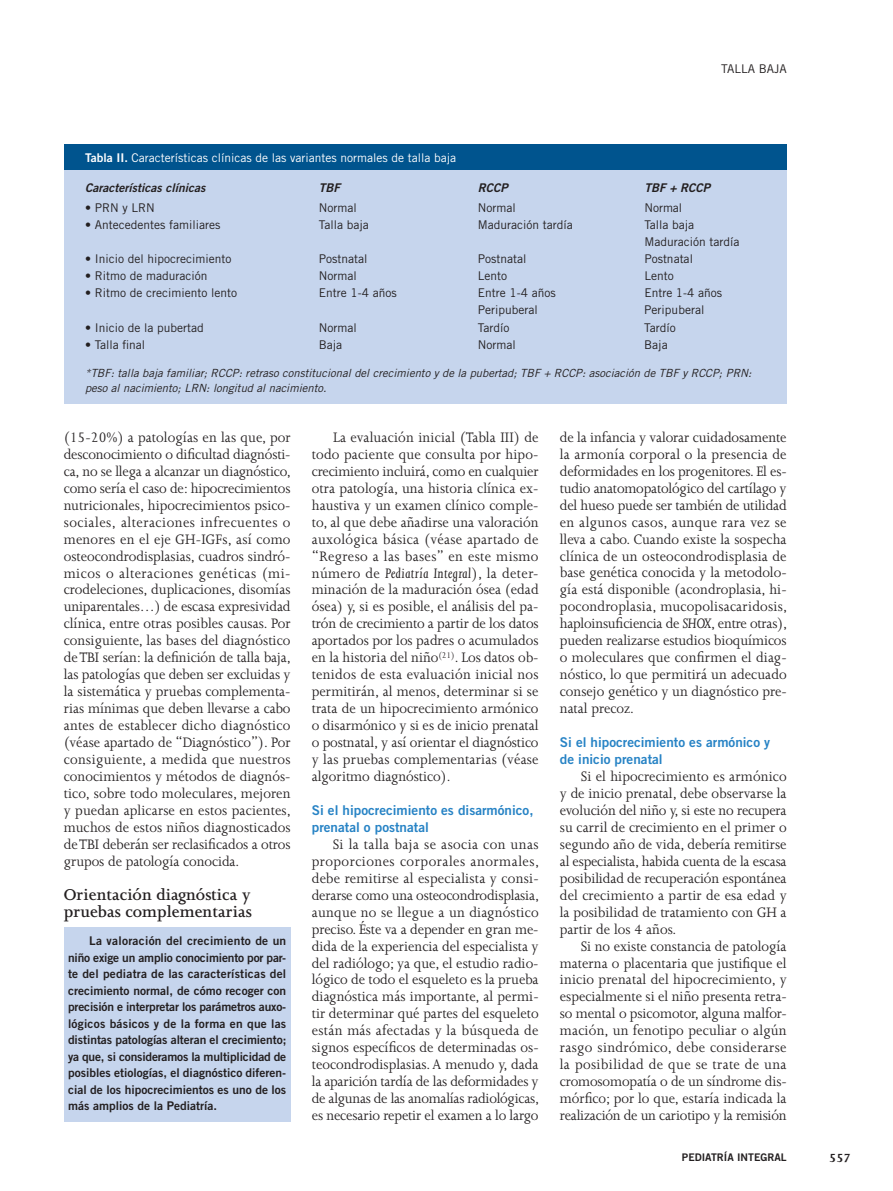
<style>
.page{position:relative;width:893px;height:1191px;background:#fff}
.page>*{position:absolute;margin:0;border:0;box-sizing:border-box;transform-origin:0 0}
.t1{font:600 18px/17px "Joanna";color:#231f20}
.t2{font:15.75px/17px "Joanna";color:#231f20;text-align:justify;scale:.95 1}
.t3{font:13.5px/17px "Trade Gothic Bold Two";color:#2783c5}
.t4{font:700 13.5px "Joanna";color:#231f20}
.t5{font:12px/16.5px "Trade Gothic Bold Two";color:#231f20;text-align:justify}
.t6{font:12px/17.1px "Trade Gothic";color:#231f20}
.t7{font:12px "Trade Gothic";color:#fff}
.t8{font:italic 12px "Trade Gothic Bold Two";color:#231f20}
.t9{font:italic 11.25px/15px "Trade Gothic";color:#231f20}
.t10{font:10.5px "Trade Gothic Bold Two";color:#231f20}
.s1{font-family:"Trade Gothic Bold Two"}
.s2{font-style:italic}
</style>
<div class="page">
<div style="left:64px;top:170px;width:723px;height:234px;background:#c6d5ed"></div>
<div style="left:64px;top:145px;width:723px;height:25px;background:#00548e"></div>
<div style="left:64px;top:927px;width:227px;height:194px;background:#c6d5ed"></div>
<p class="t7" style="left:85px;top:154px;width:373px"><span class="s1">Tabla II.</span> Características clínicas de las variantes normales de talla baja</p>
<p class="t6" style="left:721px;top:61px;width:67px">TALLA BAJA</p>
<p class="t8" style="left:85px;top:184px;width:122px">Características clínicas</p>
<p class="t8" style="left:319px;top:184px;width:23px">TBF</p>
<p class="t8" style="left:478px;top:184px;width:31px">RCCP</p>
<p class="t8" style="left:644px;top:184px;width:67px">TBF + RCCP</p>
<p class="t6" style="left:85px;top:200px;width:71px">• PRN y LRN</p>
<p class="t6" style="left:319px;top:200px;width:39px">Normal</p>
<p class="t6" style="left:478px;top:200px;width:39px">Normal</p>
<p class="t6" style="left:644px;top:200px;width:39px">Normal</p>
<p class="t6" style="left:85px;top:217px;width:137px">• Antecedentes familiares</p>
<p class="t6" style="left:319px;top:217px;width:51px">Talla baja</p>
<p class="t6" style="left:478px;top:217px;width:97px">Maduración tardía</p>
<p class="t6" style="left:644px;top:217px;width:97px">Talla baja<br>Maduración tardía</p>
<p class="t6" style="left:85px;top:251px;width:148px">• Inicio del hipocrecimiento</p>
<p class="t6" style="left:319px;top:251px;width:50px">Postnatal</p>
<p class="t6" style="left:478px;top:251px;width:50px">Postnatal</p>
<p class="t6" style="left:644px;top:251px;width:50px">Postnatal</p>
<p class="t6" style="left:85px;top:268px;width:124px">• Ritmo de maduración</p>
<p class="t6" style="left:319px;top:268px;width:39px">Normal</p>
<p class="t6" style="left:478px;top:268px;width:31px">Lento</p>
<p class="t6" style="left:644px;top:268px;width:31px">Lento</p>
<p class="t6" style="left:85px;top:285px;width:153px">• Ritmo de crecimiento lento</p>
<p class="t6" style="left:319px;top:285px;width:79px">Entre 1-4 años</p>
<p class="t6" style="left:478px;top:285px;width:79px">Entre 1-4 años</p>
<p class="t6" style="left:644px;top:285px;width:79px">Entre 1-4 años</p>
<p class="t6" style="left:478px;top:303px;width:62px">Peripuberal</p>
<p class="t6" style="left:644px;top:303px;width:62px">Peripuberal</p>
<p class="t6" style="left:85px;top:320px;width:120px">• Inicio de la pubertad</p>
<p class="t6" style="left:319px;top:320px;width:39px">Normal</p>
<p class="t6" style="left:478px;top:320px;width:33px">Tardío</p>
<p class="t6" style="left:644px;top:320px;width:33px">Tardío</p>
<p class="t6" style="left:85px;top:337px;width:62px">• Talla final</p>
<p class="t6" style="left:319px;top:337px;width:25px">Baja</p>
<p class="t6" style="left:478px;top:337px;width:39px">Normal</p>
<p class="t6" style="left:644px;top:337px;width:25px">Baja</p>
<p class="t9" style="left:85px;top:366px;width:668px">*TBF: talla baja familiar; RCCP: retraso constitucional del crecimiento y de la pubertad; TBF + RCCP: asociación de TBF y RCCP; PRN: peso al nacimiento; LRN: longitud al nacimiento.</p>
<p class="t2" style="left:64px;top:430px;width:241px">(15-20%) a patologías en las que, por desconocimiento o dificultad diagnósti&shy;ca, no se llega a alcanzar un diagnóstico, como sería el caso de: hipocrecimientos nutricionales, hipocrecimientos psico&shy;sociales, alteraciones infrecuentes o menores en el eje GH-IGFs, así como osteocondrodisplasias, cuadros sindró&shy;micos o alteraciones genéticas (mi&shy;crodeleciones, duplicaciones, disomías uniparentales…) de escasa expresividad clínica, entre otras posibles causas. Por consiguiente, las bases del diagnóstico de TBI serían: la definición de talla baja, las patologías que deben ser excluidas y la sistemática y pruebas complementa&shy;rias mínimas que deben llevarse a cabo antes de establecer dicho diagnóstico (véase apartado de “Diagnóstico”). Por consiguiente, a medida que nuestros conocimientos y métodos de diagnós&shy;tico, sobre todo moleculares, mejoren y puedan aplicarse en estos pacientes, muchos de estos niños diagnosticados de TBI deberán ser reclasificados a otros grupos de patología conocida.</p>
<p class="t1" style="left:64px;top:887px;width:189px">Orientación diagnóstica y pruebas complementarias</p>
<p class="t5" style="left:68px;top:934px;width:220px;text-indent:21px">La valoración del crecimiento de un niño exige un amplio conocimiento por par&shy;te del pediatra de las características del crecimiento normal, de cómo recoger con precisión e interpretar los parámetros auxo&shy;lógicos básicos y de la forma en que las distintas patologías alteran el crecimiento; ya que, si consideramos la multiplicidad de posibles etiologías, el diagnóstico diferen&shy;cial de los hipocrecimientos es uno de los más amplios de la Pediatría.</p>
<p class="t2" style="left:312px;top:430px;width:240px;text-indent:21px">La evaluación inicial (Tabla III) de todo paciente que consulta por hipo&shy;crecimiento incluirá, como en cualquier otra patología, una historia clínica ex&shy;haustiva y un examen clínico comple&shy;to, al que debe añadirse una valoración auxológica básica (véase apartado de “Regreso a las bases” en este mismo número de <span class="s2">Pediatría Integral</span>), la deter&shy;minación de la maduración ósea (edad ósea) y, si es posible, el análisis del pa&shy;trón de crecimiento a partir de los datos aportados por los padres o acumulados en la historia del niño<sup>(21)</sup>. Los datos ob&shy;tenidos de esta evaluación inicial nos permitirán, al menos, determinar si se trata de un hipocrecimiento armónico o disarmónico y si es de inicio prenatal o postnatal, y así orientar el diagnóstico y las pruebas complementarias (véase algoritmo diagnóstico).</p>
<p class="t3" style="left:312px;top:803px;width:223px">Si el hipocrecimiento es disarmónico, prenatal o postnatal</p>
<p class="t2" style="left:312px;top:837px;width:241px;text-indent:21px">Si la talla baja se asocia con unas proporciones corporales anormales, debe remitirse al especialista y consi&shy;derarse como una osteocondrodisplasia, aunque no se llegue a un diagnóstico preciso. Éste va a depender en gran me&shy;dida de la experiencia del especialista y del radiólogo; ya que, el estudio radio&shy;lógico de todo el esqueleto es la prueba diagnóstica más importante, al permi&shy;tir determinar qué partes del esqueleto están más afectadas y la búsqueda de signos específicos de determinadas os&shy;teocondrodisplasias. A menudo y, dada la aparición tardía de las deformidades y de algunas de las anomalías radiológicas, es necesario repetir el examen a lo largo</p>
<p class="t2" style="left:560px;top:430px;width:241px">de la infancia y valorar cuidadosamente la armonía corporal o la presencia de deformidades en los progenitores. El es&shy;tudio anatomopatológico del cartílago y del hueso puede ser también de utilidad en algunos casos, aunque rara vez se lleva a cabo. Cuando existe la sospecha clínica de un osteocondrodisplasia de base genética conocida y la metodolo&shy;gía está disponible (acondroplasia, hi&shy;pocondroplasia, mucopolisacaridosis, haploinsuficiencia de <span class="s2">SHOX</span>, entre otras), pueden realizarse estudios bioquímicos o moleculares que confirmen el diag&shy;nóstico, lo que permitirá un adecuado consejo genético y un diagnóstico pre&shy;natal precoz.</p>
<p class="t3" style="left:560px;top:735px;width:212px">Si el hipocrecimiento es armónico y de inicio prenatal</p>
<p class="t2" style="left:560px;top:769px;width:240px;text-indent:21px">Si el hipocrecimiento es armónico y de inicio prenatal, debe observarse la evolución del niño y, si este no recupera su carril de crecimiento en el primer o segundo año de vida, debería remitirse al especialista, habida cuenta de la escasa posibilidad de recuperación espontánea del crecimiento a partir de esa edad y la posibilidad de tratamiento con GH a partir de los 4 años.</p>
<p class="t2" style="left:560px;top:938px;width:240px;text-indent:21px">Si no existe constancia de patología materna o placentaria que justifique el inicio prenatal del hipocrecimiento, y especialmente si el niño presenta retra&shy;so mental o psicomotor, alguna malfor&shy;mación, un fenotipo peculiar o algún rasgo sindrómico, debe considerarse la posibilidad de que se trate de una cromosomopatía o de un síndrome dis&shy;mórfico; por lo que, estaría indicada la realización de un cariotipo y la remisión</p>
<p class="t10" style="left:682px;top:1153px;width:106px">PEDIATRÍA INTEGRAL</p>
<p class="t4" style="left:829px;top:1152px;width:23px">557</p>
</div>
